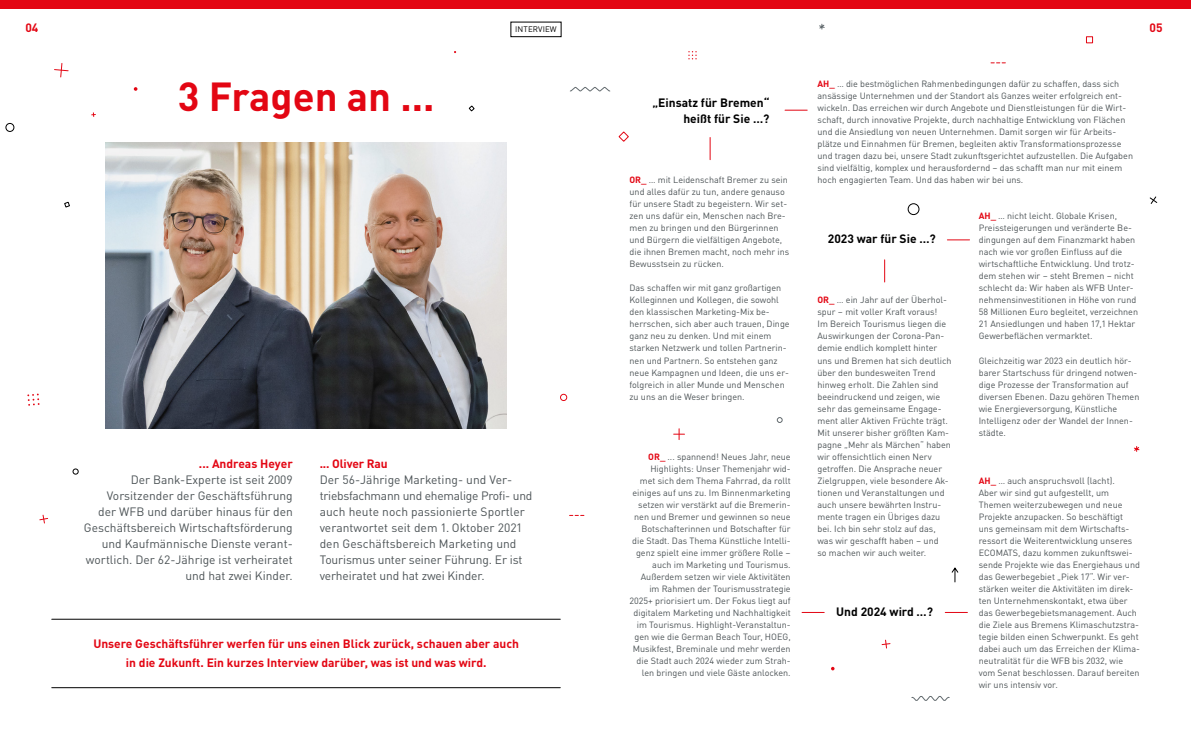
<style>
.page{position:relative;width:1191px;height:738px;background:#fff}
.page>*{position:absolute;margin:0;border:0;box-sizing:border-box;transform-origin:0 0}
.Headline{font:700 40px "DINOT";color:#e30613}
.Einleitung_Hervorhebung{font:12px/16px "DINOT";color:#4c5356}
.Einleitung_Hervorhebung-2{font:700 12px/19px "DINOT";color:#e30613;text-align:center}
.Einleitung_Hervorhebung-3{font:700 12px/16px "DINOT";color:#000;text-align:right}
.Fließtext{font:9px/12px "DINOT";color:#4c5356}
.Einleitung_Hervorhebung-4{font:8px "DINOT";letter-spacing:.015em;color:#000}
.s1{font-weight:700;color:#e30613}
</style>
<div class="page">
<svg style="left:688px;top:51px;width:8px;height:8px"></svg>
<svg style="left:673px;top:428px;width:11px;height:11px"></svg>
<svg style="left:1149px;top:196px;width:8px;height:8px"></svg>
<svg style="left:881px;top:639px;width:9px;height:9px"></svg>
<div style="left:560px;top:394px;width:7px;height:6px;border:1px solid #e30613;border-radius:50%"></div>
<svg style="left:951px;top:567px;width:7px;height:15px"></svg>
<svg style="left:991px;top:63px;width:14px;height:1px"></svg>
<svg style="left:911px;top:696px;width:39px;height:4px"></svg>
<svg style="left:618px;top:131px;width:11px;height:11px"></svg>
<svg style="left:819px;top:24px;width:6px;height:6px"></svg>
<div style="left:1086px;top:36px;width:6px;height:7px;border:1px solid #e30613"></div>
<div style="left:908px;top:203px;width:11px;height:12px;border:1px solid #000;border-radius:50%"></div>
<svg style="left:777px;top:417px;width:5px;height:5px"></svg>
<svg style="left:570px;top:86px;width:41px;height:6px"></svg>
<svg style="left:1134px;top:446px;width:5px;height:5px"></svg>
<svg style="left:27px;top:393px;width:13px;height:12px"></svg>
<svg style="left:39px;top:514px;width:9px;height:9px"></svg>
<svg style="left:73px;top:468px;width:5px;height:6px"></svg>
<svg style="left:134px;top:87px;width:3px;height:4px"></svg>
<div style="left:6px;top:123px;width:8px;height:9px;border:1px solid #000;border-radius:50%"></div>
<svg style="left:468px;top:105px;width:7px;height:6px"></svg>
<svg style="left:64px;top:201px;width:6px;height:6px"></svg>
<svg style="left:91px;top:112px;width:5px;height:5px"></svg>
<svg style="left:54px;top:63px;width:15px;height:14px"></svg>
<img style="left:106px;top:142px;width:400px;height:286px">
<svg style="left:709px;top:137px;width:1px;height:22px"></svg>
<svg style="left:884px;top:259px;width:1px;height:23px"></svg>
<svg style="left:785px;top:110px;width:22px;height:1px"></svg>
<svg style="left:947px;top:239px;width:22px;height:1px"></svg>
<hr style="left:52px;top:618px;width:508px;height:1px;background:#000">
<hr style="left:52px;top:687px;width:508px;height:1px;background:#000">
<div style="left:0;top:0;width:1191px;height:9px;background:#e30613"></div>
<div style="left:510px;top:22px;width:51px;height:15px;border:1px solid #000"></div>
<h2 class="Einleitung_Hervorhebung-2" style="left:25px;top:17px;width:15px">04</h2>
<h2 class="Einleitung_Hervorhebung-2" style="left:1149px;top:17px;width:15px">05</h2>
<p class="Einleitung_Hervorhebung-4" style="left:515px;top:23px;width:43px">INTERVIEW</p>
<p class="Headline" style="left:178px;top:65px;width:258px">3 Fragen an ...</p>
<p class="Einleitung_Hervorhebung" style="left:84px;top:454px;width:210px;text-align:right"><span class="s1">... Andreas Heyer<br></span>Der Bank-Experte ist seit 2009<br>Vorsitzender der Geschäftsführung<br>der WFB und darüber hinaus für den<br>Geschäftsbereich Wirtschaftsförderung und Kaufmännische Dienste verant&shy;wortlich. Der 62-Jährige ist verheiratet und hat zwei Kinder.</p>
<p class="Einleitung_Hervorhebung" style="left:320px;top:454px;width:214px"><span class="s1">... Oliver Rau<br></span>Der 56-Jährige Marketing- und Ver&shy;triebsfachmann und ehemalige Profi- und auch heute noch passionierte Sportler verantwortet seit dem 1. Oktober 2021 den Geschäftsbereich Marketing und Tourismus unter seiner Führung. Er ist verheiratet und hat zwei Kinder.</p>
<p class="Einleitung_Hervorhebung-2" style="left:93px;top:632px;width:427px">Unsere Geschäftsführer werfen für uns einen Blick zurück, schauen aber auch in die Zukunft. Ein kurzes Interview darüber, was ist und was wird.</p>
<p class="Fließtext" style="left:817px;top:77px;width:317px"><span class="s1">AH_</span> … die bestmöglichen Rahmenbedingungen dafür zu schaffen, dass sich ansässige Unternehmen und der Standort als Ganzes weiter erfolgreich ent&shy;wickeln. Das erreichen wir durch Angebote und Dienstleistungen für die Wirt&shy;schaft, durch innovative Projekte, durch nachhaltige Entwicklung von Flächen und die Ansiedlung von neuen Unternehmen. Damit sorgen wir für Arbeits&shy;plätze und Einnahmen für Bremen, begleiten aktiv Transformationsprozesse und tragen dazu bei, unsere Stadt zukunftsgerichtet aufzustellen. Die Aufgaben sind vielfältig, komplex und herausfordernd – das schafft man nur mit einem hoch engagierten Team. Und das haben wir bei uns.</p>
<p class="Einleitung_Hervorhebung-3" style="left:652px;top:94px;width:118px">„Einsatz für Bremen“ heißt für Sie …?</p>
<p class="Fließtext" style="left:629px;top:173px;width:161px"><span class="s1">OR_</span> … mit Leidenschaft Bremer zu sein und alles dafür zu tun, andere genauso für unsere Stadt zu begeistern. Wir set&shy;zen uns dafür ein, Menschen nach Bre&shy;men zu bringen und den Bürgerinnen und Bürgern die vielfältigen Angebote, die ihnen Bremen macht, noch mehr ins Bewusstsein zu rücken.</p>
<p class="Fließtext" style="left:629px;top:281px;width:162px">Das schaffen wir mit ganz großartigen Kolleginnen und Kollegen, die sowohl den klassischen Marketing-Mix be&shy;herrschen, sich aber auch trauen, Dinge ganz neu zu denken. Und mit einem starken Netzwerk und tollen Partnerin&shy;nen und Partnern. So entstehen ganz neue Kampagnen und Ideen, die uns er&shy;folgreich in aller Munde und Menschen zu uns an die Weser bringen.</p>
<p class="Fließtext" style="left:817px;top:293px;width:136px"><span class="s1">OR_</span> … ein Jahr auf der Überhol&shy;spur – mit voller Kraft voraus!<br>Im Bereich Tourismus liegen die<br>Auswirkungen der Corona-Pan&shy;demie endlich komplett hinter uns und Bremen hat sich deutlich über den bundesweiten Trend hinweg erholt. Die Zahlen sind beeindruckend und zeigen, wie sehr das gemeinsame Engage&shy;ment aller Aktiven Früchte trägt.<br>Mit unserer bisher größten Kam&shy;pagne „Mehr als Märchen“ haben wir offensichtlich einen Nerv getroffen. Die Ansprache neuer<br>Zielgruppen, viele besondere Ak&shy;tionen und Veranstaltungen und auch unsere bewährten Instru&shy;mente tragen ein Übriges dazu bei. Ich bin sehr stolz auf das, was wir geschafft haben – und</p>
<p class="Fließtext" style="left:817px;top:545px;width:110px">so machen wir auch weiter.</p>
<p class="Fließtext" style="left:978px;top:209px;width:161px"><span class="s1">AH_</span> … nicht leicht. Globale Krisen, Preissteigerungen und veränderte Be&shy;dingungen auf dem Finanzmarkt haben nach wie vor großen Einfluss auf die wirtschaftliche Entwicklung. Und trotz&shy;dem stehen wir – steht Bremen – nicht schlecht da: Wir haben als WFB Unter&shy;nehmensinvestitionen in Höhe von rund 58 Millionen Euro begleitet, verzeichnen 21 Ansiedlungen und haben 17,1 Hektar Gewerbeflächen vermarktet.</p>
<p class="Fließtext" style="left:978px;top:353px;width:162px">Gleichzeitig war 2023 ein deutlich hör&shy;barer Startschuss für dringend notwen&shy;dige Prozesse der Transformation auf diversen Ebenen. Dazu gehören Themen wie Energieversorgung, Künstliche Intelligenz oder der Wandel der Innen&shy;städte.</p>
<p class="Einleitung_Hervorhebung-3" style="left:828px;top:230px;width:109px">2023 war für Sie …?</p>
<p class="Fließtext" style="left:632px;top:449px;width:160px;text-align:right"><span class="s1">OR_</span> ... spannend! Neues Jahr, neue Highlights: Unser Themenjahr wid-<br>met sich dem Thema Fahrrad, da rollt einiges auf uns zu. Im Binnenmarketing setzen wir verstärkt auf die Bremerin&shy;nen und Bremer und gewinnen so neue Botschafterinnen und Botschafter für die Stadt. Das Thema Künstliche Intelli&shy;genz spielt eine immer größere Rolle – auch im Marketing und Tourismus.</p>
<p class="Fließtext" style="left:629px;top:569px;width:163px;text-align:right">Außerdem setzen wir viele Aktivitäten im Rahmen der Tourismusstrategie 2025+ priorisiert um. Der Fokus liegt auf digitalem Marketing und Nachhaltigkeit im Tourismus. Highlight-Veranstaltun&shy;gen wie die German Beach Tour, HOEG, Musikfest, Breminale und mehr werden die Stadt auch 2024 wieder zum Strah&shy;len bringen und viele Gäste anlocken.</p>
<p class="Fließtext" style="left:978px;top:473px;width:163px"><span class="s1">AH_</span> … auch anspruchsvoll (lacht).<br>Aber wir sind gut aufgestellt, um Themen weiterzubewegen und neue Projekte anzupacken. So beschäftigt uns gemeinsam mit dem Wirtschafts&shy;ressort die Weiterentwicklung unseres ECOMATS, dazu kommen zukunftswei&shy;sende Projekte wie das Energiehaus und das Gewerbegebiet „Piek 17“. Wir ver&shy;stärken weiter die Aktivitäten im direk&shy;ten Unternehmenskontakt, etwa über das Gewerbegebietsmanagement. Auch die Ziele aus Bremens Klimaschutzstra&shy;tegie bilden einen Schwerpunkt. Es geht dabei auch um das Erreichen der Klima&shy;neutralität für die WFB bis 2032, wie vom Senat beschlossen. Darauf bereiten wir uns intensiv vor.</p>
<p class="Einleitung_Hervorhebung-3" style="left:836px;top:602px;width:98px">Und 2024 wird …?</p>
</div>
